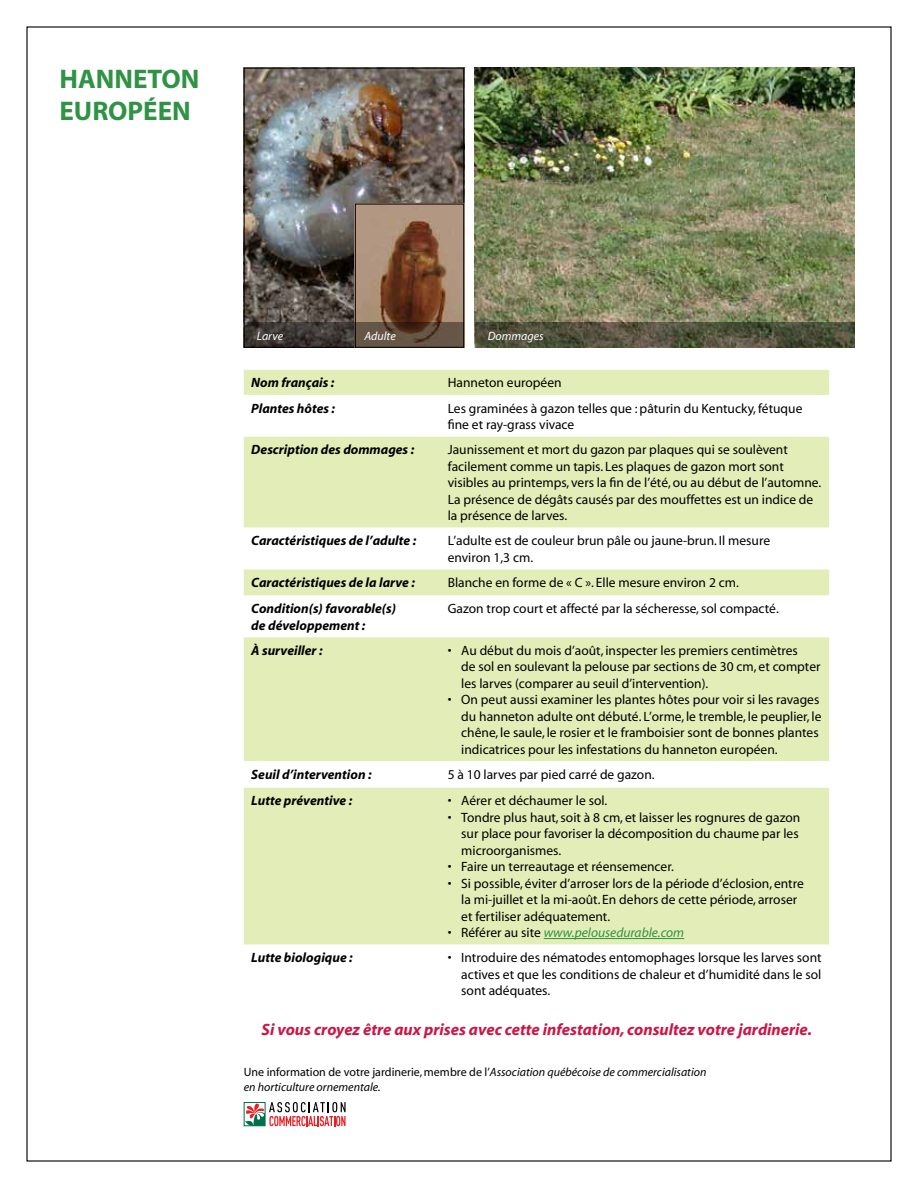
<style>
.page{position:relative;width:918px;height:1188px;background:#fff}
.page>*{position:absolute;margin:0;border:0;box-sizing:border-box;transform-origin:0 0}
.t1{font:700 27px/32.4px "Myriad";color:#309244}
.t2{font:italic 700 16.5px "Myriad";color:#cd1543}
.t3{font:13.5px/16.5px "Myriad";color:#000}
.t4{font:italic 700 13.5px/16.5px "Myriad";color:#000}
.t5{font:italic 13.5px "Myriad";color:#309244}
.t6{font:italic 12px/15px "Myriad";color:#000}
.t7{font:italic 12px "Myriad";color:#fff}
.s1{font-style:normal;color:#000}
.s2{font-style:normal}
</style>
<div class="page">
<div style="left:244px;top:370px;width:585px;height:25px;background:#e3edb8"></div>
<svg style="left:244px;top:436px;width:585px;height:509px;fill:#e3edb8"></svg>
<hr style="left:544px;top:938px;width:140px;height:1px;background:#309244">
<img style="left:246px;top:70px;width:216px;height:252px">
<div style="left:244px;top:68px;width:220px;height:280px;border:1px solid #000"></div>
<img style="left:357px;top:206px;width:105px;height:116px">
<div style="left:355px;top:204px;width:109px;height:144px;border:1px solid #000"></div>
<svg style="left:244px;top:322px;width:220px;height:25px;background:#4c4137"></svg>
<img style="left:474px;top:68px;width:381px;height:279px">
<svg style="left:475px;top:322px;width:380px;height:25px;background:#51513c"></svg>
<svg style="left:245px;top:1102px;width:101px;height:24px"></svg>
<h1 class="t1" style="left:60px;top:64px;width:141px">HANNETON<br>EUROPÉEN</h1>
<p class="t7" style="left:257px;top:330px;width:28px">Larve</p>
<p class="t7" style="left:365px;top:330px;width:33px">Adulte</p>
<p class="t7" style="left:488px;top:330px;width:57px">Dommages</p>
<p class="t4" style="left:251px;top:375px;width:85px">Nom français :</p>
<p class="t3" style="left:448px;top:375px;width:115px">Hanneton européen</p>
<p class="t4" style="left:251px;top:400px;width:85px">Plantes hôtes :</p>
<p class="t3" style="left:448px;top:400px;width:356px">Les graminées à gazon telles que : pâturin du Kentucky, fétuque fine et ray-grass vivace</p>
<p class="t4" style="left:251px;top:442px;width:164px">Description des dommages :</p>
<p class="t3" style="left:448px;top:442px;width:375px">Jaunissement et mort du gazon par plaques qui se soulèvent facilement comme un tapis. Les plaques de gazon mort sont visibles au printemps, vers la fin de l’été, ou au début de l’automne.<br>La présence de dégâts causés par des mouffettes est un indice de la présence de larves.</p>
<p class="t4" style="left:251px;top:533px;width:166px">Caractéristiques de l’adulte :</p>
<p class="t3" style="left:448px;top:533px;width:324px">L’adulte est de couleur brun pâle ou jaune-brun. Il mesure environ 1,3 cm.</p>
<p class="t4" style="left:251px;top:575px;width:165px">Caractéristiques de la larve :</p>
<p class="t3" style="left:448px;top:575px;width:293px">Blanche en forme de « C ». Elle mesure environ 2 cm.</p>
<p class="t4" style="left:251px;top:601px;width:146px">Condition(s) favorable(s) de développement :</p>
<p class="t3" style="left:448px;top:601px;width:333px">Gazon trop court et affecté par la sécheresse, sol compacté.</p>
<p class="t4" style="left:251px;top:642px;width:73px">À surveiller :</p>
<p class="t3" style="left:461px;top:643px;width:361px;text-indent:-14px">• Au début du mois d’août, inspecter les premiers centimètres<br>de sol en soulevant la pelouse par sections de 30 cm, et compter les larves (comparer au seuil d’intervention).</p>
<p class="t3" style="left:461px;top:692px;width:362px;text-indent:-14px">• On peut aussi examiner les plantes hôtes pour voir si les ravages du hanneton adulte ont débuté. L’orme, le tremble, le peuplier, le chêne, le saule, le rosier et le framboisier sont de bonnes plantes indicatrices pour les infestations du hanneton européen.</p>
<p class="t4" style="left:251px;top:767px;width:122px">Seuil d’intervention :</p>
<p class="t3" style="left:448px;top:767px;width:208px">5 à 10 larves par pied carré de gazon.</p>
<p class="t4" style="left:251px;top:793px;width:102px">Lutte préventive :</p>
<p class="t3" style="left:448px;top:793px;width:161px">• Aérer et déchaumer le sol.</p>
<p class="t3" style="left:461px;top:810px;width:340px;text-align:justify;text-indent:-14px">• Tondre plus haut, soit à 8 cm, et laisser les rognures de gazon sur place pour favoriser la décomposition du chaume par les microorganismes.</p>
<p class="t3" style="left:448px;top:859px;width:228px">• Faire un terreautage et réensemencer.</p>
<p class="t3" style="left:461px;top:875px;width:344px;text-indent:-14px">• Si possible, éviter d’arroser lors de la période d’éclosion, entre la mi-juillet et la mi-août. En dehors de cette période, arroser et fertiliser adéquatement.</p>
<p class="t5" style="left:448px;top:926px;width:238px"><span class="s1">• Référer au site</span> www.pelousedurable.com</p>
<p class="t4" style="left:251px;top:950px;width:103px">Lutte biologique :</p>
<p class="t3" style="left:461px;top:950px;width:362px;text-align:justify;text-indent:-14px">• Introduire des nématodes entomophages lorsque les larves sont actives et que les conditions de chaleur et d’humidité dans le sol sont adéquates.</p>
<p class="t2" style="left:262px;top:1021px;width:552px">Si vous croyez être aux prises avec cette infestation, consultez votre jardinerie.</p>
<p class="t6" style="left:244px;top:1065px;width:464px"><span class="s2">Une information de votre jardinerie, membre de l’</span>Association québécoise de commercialisation en horticulture ornementale.</p>
</div>
